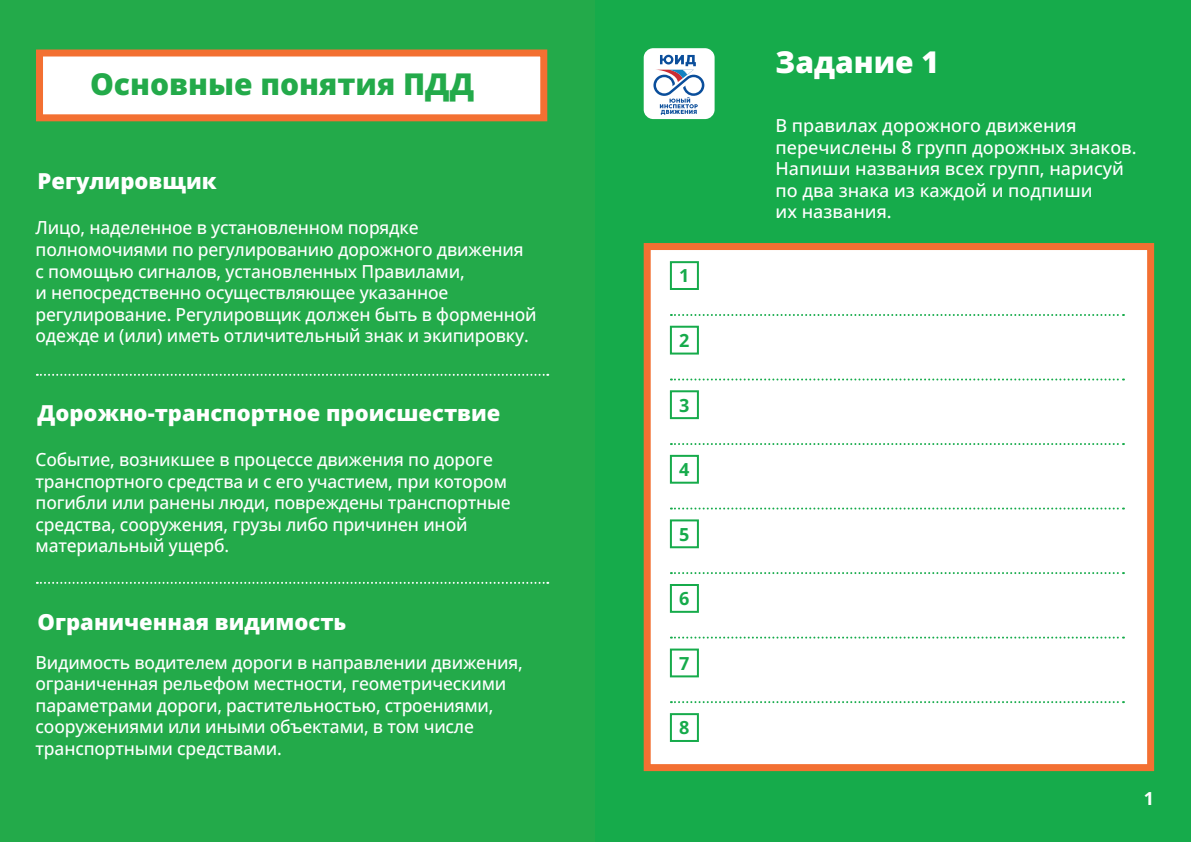
<style>
.page{position:relative;width:1191px;height:842px;background:#fff}
.page>*{position:absolute;margin:0;border:0;box-sizing:border-box;transform-origin:0 0}
.t1{font:800 30px "Open Sans";color:#23aa4a}
.t2{font:800 30px "Open Sans";color:#fff}
.t3{font:800 22px "Open Sans";color:#fff}
.t4{font:500 18px/21.6px "Open Sans";letter-spacing:-.01em;color:#fff}
.t5{font:700 18px "Open Sans";color:#16ab4b}
.t6{font:700 18px "Open Sans";color:#fff}
</style>
<div class="page">
<div style="left:0;top:0;width:595px;height:842px;background:#23aa4a"></div>
<div style="left:36px;top:50px;width:511px;height:71px;background:#fff;border:7px solid #f37032"></div>
<div style="left:595px;top:0;width:596px;height:842px;background:#16ab4b"></div>
<div style="left:643px;top:48px;width:71px;height:71px;background:#fff;border-radius:10px"></div>
<svg style="left:653px;top:55px;width:51px;height:60px"></svg>
<div style="left:643px;top:243px;width:511px;height:528px;background:#fff;border:7px solid #f37032"></div>
<div style="left:670px;top:261px;width:29px;height:29px;border:2px solid #16ab4b"></div>
<svg style="left:671px;top:314px;width:453px;height:2px"></svg>
<div style="left:670px;top:326px;width:29px;height:29px;border:2px solid #16ab4b"></div>
<svg style="left:671px;top:378px;width:453px;height:2px"></svg>
<div style="left:670px;top:390px;width:29px;height:29px;border:2px solid #16ab4b"></div>
<svg style="left:671px;top:443px;width:453px;height:2px"></svg>
<div style="left:670px;top:455px;width:29px;height:29px;border:2px solid #16ab4b"></div>
<svg style="left:671px;top:507px;width:453px;height:2px"></svg>
<div style="left:670px;top:519px;width:29px;height:29px;border:2px solid #16ab4b"></div>
<svg style="left:671px;top:572px;width:453px;height:2px"></svg>
<div style="left:670px;top:584px;width:29px;height:29px;border:2px solid #16ab4b"></div>
<svg style="left:671px;top:637px;width:453px;height:2px"></svg>
<div style="left:670px;top:648px;width:29px;height:29px;border:2px solid #16ab4b"></div>
<svg style="left:671px;top:701px;width:453px;height:2px"></svg>
<div style="left:670px;top:713px;width:29px;height:29px;border:2px solid #16ab4b"></div>
<svg style="left:37px;top:374px;width:511px;height:2px"></svg>
<svg style="left:37px;top:582px;width:511px;height:2px"></svg>
<h1 class="t1" style="left:90px;top:64px;width:385px">Основные понятия ПДД</h1>
<p class="t3" style="left:38px;top:166px;width:181px">Регулировщик</p>
<p class="t4" style="left:36px;top:216px;width:503px">Лицо, наделенное в установленном порядке полномочиями по регулированию дорожного движения<br>с помощью сигналов, установленных Правилами,<br>и непосредственно осуществляющее указанное регулирование. Регулировщик должен быть в форменной одежде и (или) иметь отличительный знак и экипировку.</p>
<p class="t3" style="left:38px;top:398px;width:464px">Дорожно-транспортное происшествие</p>
<p class="t4" style="left:36px;top:448px;width:477px">Событие, возникшее в процессе движения по дороге транспортного средства и с его участием, при котором погибли или ранены люди, повреждены транспортные средства, сооружения, грузы либо причинен иной материальный ущерб.</p>
<p class="t3" style="left:38px;top:607px;width:310px">Ограниченная видимость</p>
<p class="t4" style="left:36px;top:651px;width:488px">Видимость водителем дороги в направлении движения, ограниченная рельефом местности, геометрическими параметрами дороги, растительностью, строениями, сооружениями или иными объектами, в том числе транспортными средствами.</p>
<p class="t5" style="left:679px;top:263px;width:12px">1</p>
<p class="t5" style="left:679px;top:328px;width:12px">2</p>
<p class="t5" style="left:679px;top:393px;width:12px">3</p>
<p class="t5" style="left:679px;top:457px;width:12px">4</p>
<p class="t5" style="left:679px;top:522px;width:12px">5</p>
<p class="t5" style="left:679px;top:586px;width:12px">6</p>
<p class="t5" style="left:679px;top:651px;width:12px">7</p>
<p class="t5" style="left:679px;top:715px;width:12px">8</p>
<h1 class="t2" style="left:775px;top:42px;width:165px">Задание 1</h1>
<p class="t4" style="left:775px;top:114px;width:363px">В правилах дорожного движения перечислены 8 групп дорожных знаков.<br>Напиши названия всех групп, нарисуй по два знака из каждой и подпиши<br>их названия.</p>
<p class="t4" style="left:775px;top:114px;width:319px">Ответь на воп сы, п дчеркнув ДА или НЕТ:</p>
<p class="t6" style="left:1143px;top:786px;width:12px">1</p>
</div>
